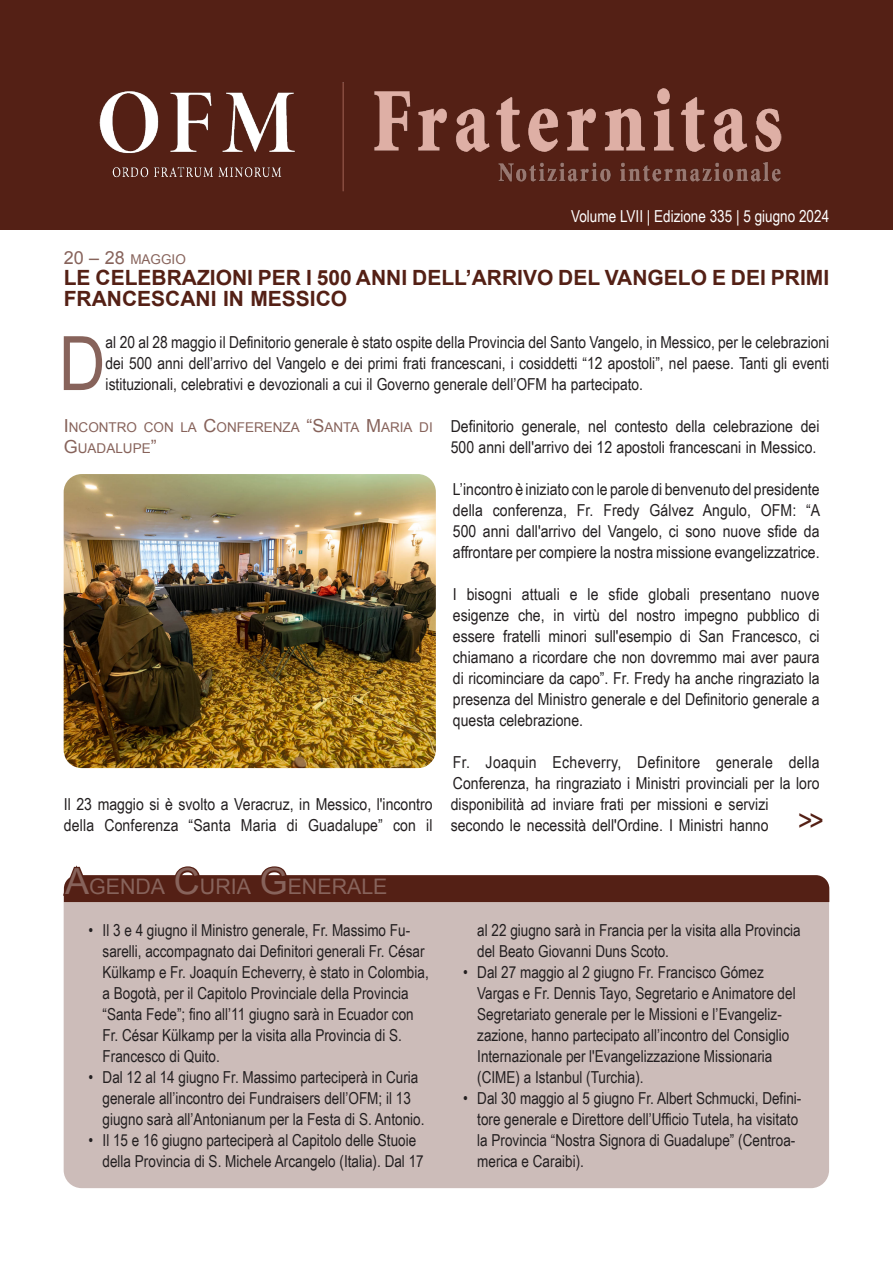
<style>
.page{position:relative;width:893px;height:1263px;background:#fff}
.page>*{position:absolute;margin:0;border:0;box-sizing:border-box;transform-origin:0 0}
.Titolo{font:75.15px "Arial Narrow";color:#87635b;scale:1.05 1}
.Testo_sinEspacio{font:30px "Arial Narrow";color:#542015}
.Titolo_piccolo{font:21.3px "Arial";color:#87635b}
.Titolo-2{font:700 21px/21px "Arial";color:#542015}
.Titolo-3{font:16.5px/21px "Arial Narrow";color:#231f20}
.Titolo-4{font:16.5px/21px "Arial Narrow";color:#231f20;scale:1.04 1}
.t1{font:16.5px "Arial Narrow";color:#fff}
.Titolo_piccolo-2{font:13.5px/21px "Arial";color:#87635b}
.s1{font-size:18px}
.s2{font-size:36px;color:#542015}
</style>
<div class="page">
<div style="left:0;top:0;width:893px;height:230px;background:#542015"></div>
<img style="left:99px;top:82px;width:683px;height:110px">
<div style="left:64px;top:902px;width:765px;height:286px;background:#ccbcb9"></div>
<div style="left:64px;top:875px;width:765px;height:27px;background:#542015"></div>
<img style="left:64px;top:474px;width:372px;height:294px">
<p class="t1" style="left:571px;top:204px;width:260px">Volume LVII | Edizione 335 | 5 giugno 2024</p>
<p class="Titolo_piccolo-2" style="left:64px;top:249px;width:124px"><span class="s1">20 – 28</span> MAGGIO</p>
<p class="Titolo-2" style="left:64px;top:268px;width:767px">LE CELEBRAZIONI PER I 500 ANNI DELL’ARRIVO DEL VANGELO E DEI PRIMI<br>FRANCESCANI IN MESSICO</p>
<p class="Titolo" style="left:59px;top:308px;width:46px">D</p>
<p class="Titolo-3" style="left:106px;top:331px;width:725px;text-align:justify">al 20 al 28 maggio il Definitorio generale è stato ospite della Provincia del Santo Vangelo, in Messico, per le celebrazioni dei 500 anni dell’arrivo del Vangelo e dei primi frati francescani, i cosiddetti “12 apostoli”, nel paese. Tanti gli eventi istituzionali, celebrativi e devozionali a cui il Governo generale dell’OFM ha partecipato.</p>
<p class="Titolo_piccolo-2" style="left:64px;top:417px;width:370px"><span class="s1">I</span> NCONTRO CON LA <span class="s1">C</span>ONFERENZA <span class="s1">“S</span>ANTA <span class="s1">M</span>ARIA DI<br><span class="s1">G</span>UADALUPE<span class="s1">”</span></p>
<p class="Titolo-4" style="left:64px;top:793px;width:356px">Il 23 maggio si è svolto a Veracruz, in Messico, l'incontro della Conferenza “Santa Maria di Guadalupe” con il</p>
<p class="Titolo_piccolo" style="left:65px;top:873px;width:324px"><span class="s2">A</span>GENDA <span class="s2">C</span>URIA <span class="s2">G</span>ENERALE</p>
<p class="Titolo-3" style="left:103px;top:919px;width:328px;text-indent:-14px">• Il 3 e 4 giugno il Ministro generale, Fr. Massimo Fu&shy;sarelli, accompagnato dai Definitori generali Fr. César Külkamp e Fr. Joaquín Echeverry, è stato in Colombia, a Bogotà, per il Capitolo Provinciale della Provincia “Santa Fede”; fino all’11 giugno sarà in Ecuador con Fr. César Külkamp per la visita alla Provincia di S.<br>Francesco di Quito.</p>
<p class="Titolo-3" style="left:103px;top:1066px;width:323px;text-indent:-14px">• Dal 12 al 14 giugno Fr. Massimo parteciperà in Curia generale all’incontro dei Fundraisers dell’OFM; il 13 giugno sarà all’Antonianum per la Festa di S. Antonio.</p>
<p class="Titolo-3" style="left:103px;top:1129px;width:323px;text-indent:-14px">• Il 15 e 16 giugno parteciperà al Capitolo delle Stuoie della Provincia di S. Michele Arcangelo (Italia). Dal 17</p>
<p class="Titolo-4" style="left:451px;top:415px;width:356px">Definitorio generale, nel contesto della celebrazione dei<br>500 anni dell'arrivo dei 12 apostoli francescani in Messico.</p>
<p class="Titolo-4" style="left:453px;top:478px;width:355px;text-align:justify">L’incontro è iniziato con le parole di benvenuto del presidente della conferenza, Fr. Fredy Gálvez Angulo, OFM: “A 500 anni dall'arrivo del Vangelo, ci sono nuove sfide da affrontare per compiere la nostra missione evangelizzatrice.</p>
<p class="Titolo-4" style="left:453px;top:583px;width:354px;text-align:justify">I bisogni attuali e le sfide globali presentano nuove esigenze che, in virtù del nostro impegno pubblico di essere fratelli minori sull'esempio di San Francesco, ci chiamano a ricordare che non dovremmo mai aver paura di ricominciare da capo”. Fr. Fredy ha anche ringraziato la presenza del Ministro generale e del Definitorio generale a questa celebrazione.</p>
<p class="Titolo-4" style="left:451px;top:751px;width:356px">Fr. Joaquin Echeverry, Definitore generale della Conferenza, ha ringraziato i Ministri provinciali per la loro disponibilità ad inviare frati per missioni e servizi secondo le necessità dell'Ordine. I Ministri hanno</p>
<p class="Testo_sinEspacio" style="left:798px;top:798px;width:27px">&gt;&gt;</p>
<p class="Titolo-3" style="left:477px;top:919px;width:325px">al 22 giugno sarà in Francia per la visita alla Provincia del Beato Giovanni Duns Scoto.</p>
<p class="Titolo-3" style="left:477px;top:961px;width:320px;text-indent:-14px">• Dal 27 maggio al 2 giugno Fr. Francisco Gómez Vargas e Fr. Dennis Tayo, Segretario e Animatore del Segretariato generale per le Missioni e l’Evangeliz&shy;zazione, hanno partecipato all’incontro del Consiglio Internazionale per l'Evangelizzazione Missionaria (CIME) a Istanbul (Turchia).</p>
<p class="Titolo-3" style="left:477px;top:1087px;width:326px;text-indent:-14px">• Dal 30 maggio al 5 giugno Fr. Albert Schmucki, Defini&shy;tore generale e Direttore dell’Ufficio Tutela, ha visitato la Provincia “Nostra Signora di Guadalupe” (Centroa&shy;merica e Caraibi).</p>
</div>
